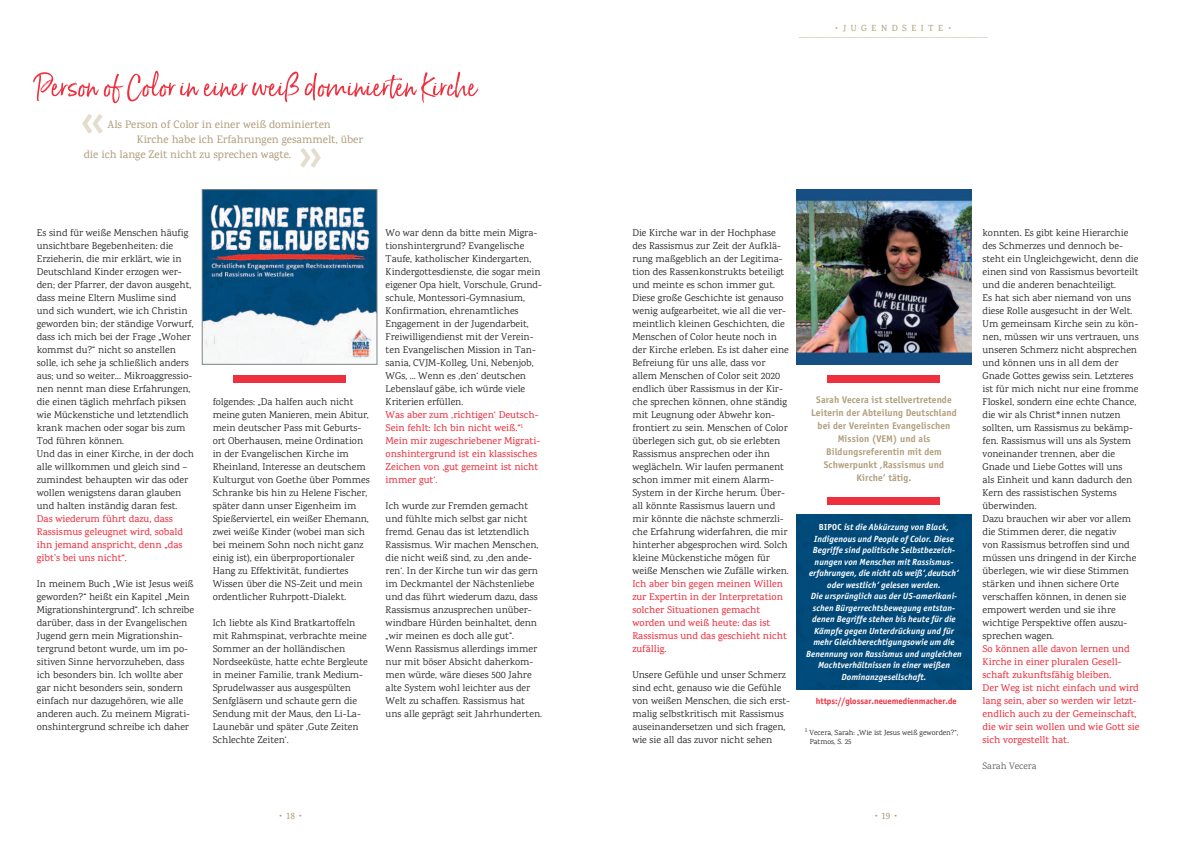
<style>
.page{position:relative;width:1191px;height:842px;background:#fff}
.page>*{position:absolute;margin:0;border:0;box-sizing:border-box;transform-origin:0 0}
.t1{font:52px "Letter Gothic Text";color:#e4ddcf}
.t2{font:500 11px "Karma";color:#b19f7e}
.t3{font:10px/13px "Karma";color:#231f20}
.t4{font:500 10px/13px "Karma";color:#ee2f3e}
.t5{font:700 10px/13px "Officina Sans";letter-spacing:.01em;color:#b19f7e;text-align:center}
.t6{font:500 10px "Karma";color:#b19f7e}
.t7{font:9.5px "Karma";color:#57585a}
.t8{font:italic 700 9px/11.5px "Officina Sans";letter-spacing:.01em;color:#fff;text-align:center}
.t9{font:700 9px "Officina Sans";color:#ee2f3e}
.t10{font:500 9px "Karma";letter-spacing:.5em;color:#b19f7e}
.t11{font:7.5px/9px "Karma";color:#231f20}
.t12{font:500 5px "Karma";color:#b19f7e}
.s1{font-style:normal}
</style>
<div class="page">
<div style="left:233px;top:375px;width:113px;height:7px;background:#ee2f3e"></div>
<img style="left:204px;top:191px;width:171px;height:171px">
<div style="left:202px;top:189px;width:175px;height:175px;border:1px solid #808285"></div>
<div style="left:827px;top:375px;width:113px;height:7px;background:#ee2f3e"></div>
<img style="left:796px;top:189px;width:175px;height:175px">
<div style="left:827px;top:497px;width:113px;height:7px;background:#ee2f3e"></div>
<div style="left:796px;top:515px;width:175px;height:174px;background:#014a7a"></div>
<svg style="left:33px;top:71px;width:266px;height:32px"></svg>
<svg style="left:305px;top:72px;width:174px;height:31px"></svg>
<h1 class="t1" style="left:81px;top:89px;width:24px">«</h1>
<p class="t2" style="left:107px;top:118px;width:225px">Als Person of Color in einer weiß dominierten</p>
<p class="t2" style="left:137px;top:133px;width:228px">Kirche habe ich Erfahrungen gesammelt, über</p>
<p class="t2" style="left:84px;top:148px;width:209px">die ich lange Zeit nicht zu sprechen wagte.</p>
<h1 class="t1" style="left:299px;top:123px;width:24px">»</h1>
<p class="t3" style="left:37px;top:226px;width:159px">Es sind für weiße Menschen häufig unsichtbare Begebenheiten: die Erzieherin, die mir erklärt, wie in Deutschland Kinder erzogen wer&shy;den; der Pfarrer, der davon ausgeht, dass meine Eltern Muslime sind und sich wundert, wie ich Christin geworden bin; der ständige Vorwurf, dass ich mich bei der Frage „Woher kommst du?“ nicht so anstellen solle, ich sehe ja schließlich anders aus; und so weiter… Mikroaggressio&shy;nen nennt man diese Erfahrungen, die einen täglich mehrfach piksen wie Mückenstiche und letztendlich krank machen oder sogar bis zum Tod führen können.<br>Und das in einer Kirche, in der doch alle willkommen und gleich sind – zumindest behaupten wir das oder wollen wenigstens daran glauben und halten inständig daran fest.</p>
<p class="t4" style="left:37px;top:512px;width:148px">Das wiederum führt dazu, dass<br>Rassismus geleugnet wird, sobald ihn jemand anspricht, denn „das gibt’s bei uns nicht“.</p>
<p class="t3" style="left:37px;top:577px;width:159px">In meinem Buch „Wie ist Jesus weiß geworden?“ heißt ein Kapitel „Mein Migrationshintergrund“. Ich schreibe darüber, dass in der Evangelischen Jugend gern mein Migrationshin&shy;tergrund betont wurde, um im po&shy;sitiven Sinne hervorzuheben, dass ich besonders bin. Ich wollte aber gar nicht besonders sein, sondern einfach nur dazugehören, wie alle anderen auch. Zu meinem Migrati&shy;onshintergrund schreibe ich daher</p>
<p class="t3" style="left:213px;top:395px;width:159px">folgendes: „Da halfen auch nicht meine guten Manieren, mein Abitur, mein deutscher Pass mit Geburts&shy;ort Oberhausen, meine Ordination in der Evangelischen Kirche im Rheinland, Interesse an deutschem Kulturgut von Goethe über Pommes Schranke bis hin zu Helene Fischer, später dann unser Eigenheim im Spießerviertel, ein weißer Ehemann, zwei weiße Kinder (wobei man sich bei meinem Sohn noch nicht ganz einig ist), ein überproportionaler Hang zu Effektivität, fundiertes Wissen über die NS-Zeit und mein ordentlicher Ruhrpott-Dialekt.</p>
<p class="t3" style="left:213px;top:616px;width:157px">Ich liebte als Kind Bratkartoffeln mit Rahmspinat, verbrachte meine<br>Sommer an der holländischen<br>Nordseeküste, hatte echte Bergleute in meiner Familie, trank Medium-<br>Sprudelwasser aus ausgespülten<br>Senfgläsern und schaute gern die<br>Sendung mit der Maus, den Li-La-<br>Launebär und später ‚Gute Zeiten<br>Schlechte Zeiten‘.</p>
<p class="t3" style="left:386px;top:226px;width:158px">Wo war denn da bitte mein Migra&shy;tionshintergrund? Evangelische Taufe, katholischer Kindergarten, Kindergottesdienste, die sogar mein eigener Opa hielt, Vorschule, Grund&shy;schule, Montessori-Gymnasium, Konfirmation, ehrenamtliches Engagement in der Jugendarbeit, Freiwilligendienst mit der Verein&shy;ten Evangelischen Mission in Tan&shy;sania, CVJM-Kolleg, Uni, Nebenjob, WGs, ... Wenn es ‚den‘ deutschen Lebenslauf gäbe, ich würde viele Kriterien erfüllen.</p>
<p class="t4" style="left:386px;top:408px;width:156px">Was aber zum ‚richtigen‘ Deutsch-<br>Sein fehlt: Ich bin nicht weiß.“<sup>1<br></sup>Mein mir zugeschriebener Migrati&shy;onshintergrund ist ein klassisches<br>Zeichen von ‚gut gemeint ist nicht immer gut‘.</p>
<p class="t3" style="left:386px;top:499px;width:158px">Ich wurde zur Fremden gemacht und fühlte mich selbst gar nicht fremd. Genau das ist letztendlich<br>Rassismus. Wir machen Menschen, die nicht weiß sind, zu ‚den ande&shy;ren‘. In der Kirche tun wir das gern im Deckmantel der Nächstenliebe und das führt wiederum dazu, dass<br>Rassismus anzusprechen unüber&shy;windbare Hürden beinhaltet, denn „wir meinen es doch alle gut“.<br>Wenn Rassismus allerdings immer nur mit böser Absicht daherkom&shy;men würde, wäre dieses 500 Jahre alte System wohl leichter aus der<br>Welt zu schaffen. Rassismus hat uns alle geprägt seit Jahrhunderten.</p>
<p class="t10" style="left:834px;top:23px;width:119px">•JUGENDSEITE•</p>
<p class="t12" style="left:798px;top:35px;width:191px">–––––––––––––––––––––––––––--––––––––––––––––––––––––––––––––––––––––––––––––––––––––––––––––––––––––––––––</p>
<p class="t3" style="left:632px;top:226px;width:158px">Die Kirche war in der Hochphase des Rassismus zur Zeit der Aufklä&shy;rung maßgeblich an der Legitima&shy;tion des Rassenkonstrukts beteiligt und meinte es schon immer gut.<br>Diese große Geschichte ist genauso wenig aufgearbeitet, wie all die ver&shy;meintlich kleinen Geschichten, die Menschen of Color heute noch in der Kirche erleben. Es ist daher eine Befreiung für uns alle, dass vor allem Menschen of Color seit 2020 endlich über Rassismus in der Kir&shy;che sprechen können, ohne ständig mit Leugnung oder Abwehr kon&shy;frontiert zu sein. Menschen of Color überlegen sich gut, ob sie erlebten Rassismus ansprechen oder ihn weglächeln. Wir laufen permanent schon immer mit einem Alarm-System in der Kirche herum. Über&shy;all könnte Rassismus lauern und mir könnte die nächste schmerzli&shy;che Erfahrung widerfahren, die mir hinterher abgesprochen wird. Solch kleine Mückenstiche mögen für weiße Menschen wie Zufälle wirken.</p>
<p class="t4" style="left:632px;top:577px;width:156px">Ich aber bin gegen meinen Willen zur Expertin in der Interpretation solcher Situationen gemacht worden und weiß heute: das ist<br>Rassismus und das geschieht nicht zufällig.</p>
<p class="t3" style="left:632px;top:668px;width:159px">Unsere Gefühle und unser Schmerz sind echt, genauso wie die Gefühle von weißen Menschen, die sich erst&shy;malig selbstkritisch mit Rassismus auseinandersetzen und sich fragen, wie sie all das zuvor nicht sehen</p>
<p class="t5" style="left:811px;top:393px;width:147px">Sarah Vecera ist stellvertretende<br>Leiterin der Abteilung Deutschland bei der Vereinten Evangelischen<br>Mission (VEM) und als<br>Bildungsreferentin mit dem<br>Schwerpunkt ‚Rassismus und<br>Kirche‘ tätig.</p>
<p class="t8" style="left:806px;top:522px;width:157px"><span class="s1">BIPOC</span> ist die Abkürzung von Black, Indigenous und People of Color. Diese Begriffe sind politische Selbstbezeich&shy;nungen von Menschen mit Rassismus&shy;erfahrungen, die nicht als weiß‘,deutsch‘ oder westlich‘ gelesen werden.<br>Die ursprünglich aus der US-amerikani&shy;schen Bürgerrechtsbewegung entstan&shy;denen Begriffe stehen bis heute für die Kämpfe gegen Unterdrückung und für mehr Gleichberechtigungsowie um die Benennung von Rassismus und ungleichen Machtverhältnissen in einer weißen Dominanzgesellschaft.</p>
<p class="t9" style="left:815px;top:695px;width:142px">https://glossar.neuemedienmacher.de</p>
<p class="t11" style="left:809px;top:728px;width:150px;text-indent:-5px"><sup>1</sup> Vecera, Sarah: „Wie ist Jesus weiß geworden?“,<br>Patmos, S. 25</p>
<p class="t3" style="left:982px;top:226px;width:158px">konnten. Es gibt keine Hierarchie des Schmerzes und dennoch be&shy;steht ein Ungleichgewicht, denn die einen sind von Rassismus bevorteilt und die anderen benachteiligt.<br>Es hat sich aber niemand von uns diese Rolle ausgesucht in der Welt.<br>Um gemeinsam Kirche sein zu kön&shy;nen, müssen wir uns vertrauen, uns unseren Schmerz nicht absprechen und können uns in all dem der<br>Gnade Gottes gewiss sein. Letzteres ist für mich nicht nur eine fromme<br>Floskel, sondern eine echte Chance, die wir als Christ*innen nutzen sollten, um Rassismus zu bekämp&shy;fen. Rassismus will uns als System voneinander trennen, aber die<br>Gnade und Liebe Gottes will uns<br>als Einheit und kann dadurch den<br>Kern des rassistischen Systems überwinden.<br>Dazu brauchen wir aber vor allem die Stimmen derer, die negativ<br>von Rassismus betroffen sind und müssen uns dringend in der Kirche überlegen, wie wir diese Stimmen stärken und ihnen sichere Orte verschaffen können, in denen sie empowert werden und sie ihre wichtige Perspektive offen auszu&shy;sprechen wagen.</p>
<p class="t4" style="left:982px;top:642px;width:158px">So können alle davon lernen und<br>Kirche in einer pluralen Gesell&shy;schaft zukunftsfähig bleiben.<br>Der Weg ist nicht einfach und wird lang sein, aber so werden wir letzt&shy;endlich auch zu der Gemeinschaft, die wir sein wollen und wie Gott sie sich vorgestellt hat.</p>
<p class="t7" style="left:982px;top:760px;width:56px">Sarah Vecera</p>
<p class="t6" style="left:279px;top:809px;width:26px">•18•</p>
<p class="t6" style="left:874px;top:809px;width:25px">•19•</p>
</div>
